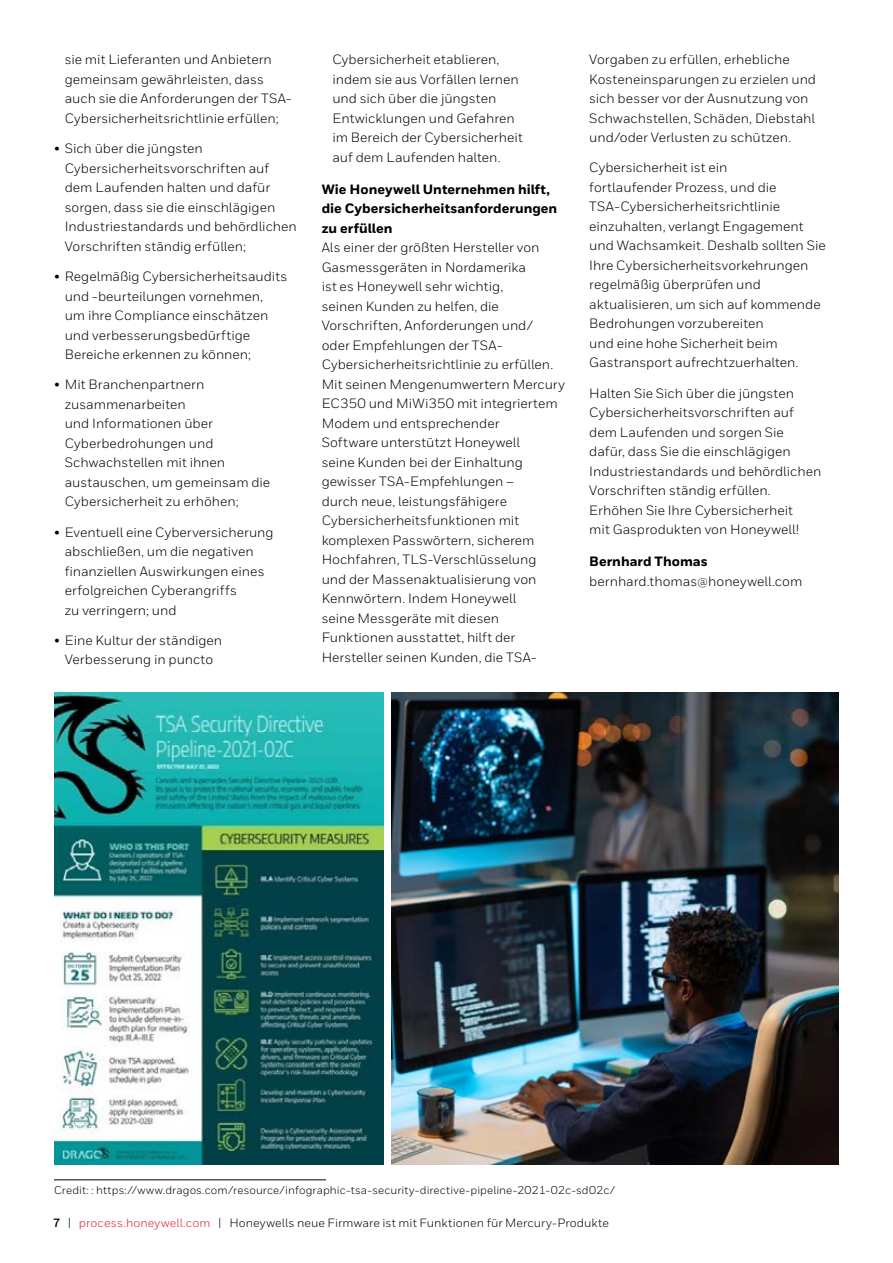
<style>
.page{position:relative;width:893px;height:1263px;background:#fff}
.page>*{position:absolute;margin:0;border:0;box-sizing:border-box;transform-origin:0 0}
.t1{font:13.5px/19.5px "Honeywell Sans";color:#000}
.t2{font:800 13.5px/19.5px "Honeywell Sans";color:#000}
.t3{font:12px "Honeywell Sans";letter-spacing:.005em;color:#000}
.t4{font:11.25px "Honeywell Sans";letter-spacing:.01em;color:#000}
.s1{font-weight:700}
.s2{color:#dc202e}
</style>
<div class="page">
<hr style="left:54px;top:1179px;width:272px;height:1px;background:#000">
<img style="left:54px;top:692px;width:330px;height:472px">
<img style="left:391px;top:692px;width:448px;height:472px">
<p class="t1" style="left:65px;top:50px;width:228px">sie mit Lieferanten und Anbietern gemeinsam gewährleisten, dass auch sie die Anforderungen der TSA-Cybersicherheitsrichtlinie erfüllen;</p>
<p class="t1" style="left:65px;top:139px;width:233px;text-indent:-11px">• Sich über die jüngsten Cybersicherheitsvorschriften auf dem Laufenden halten und dafür sorgen, dass sie die einschlägigen Industriestandards und behördlichen Vorschriften ständig erfüllen;</p>
<p class="t1" style="left:65px;top:267px;width:224px;text-indent:-11px">• Regelmäßig Cybersicherheitsaudits und -beurteilungen vornehmen,<br>um ihre Compliance einschätzen und verbesserungsbedürftige<br>Bereiche erkennen zu können;</p>
<p class="t1" style="left:65px;top:375px;width:207px;text-indent:-11px">• Mit Branchenpartnern zusammenarbeiten<br>und Informationen über<br>Cyberbedrohungen und<br>Schwachstellen mit ihnen austauschen, um gemeinsam die<br>Cybersicherheit zu erhöhen;</p>
<p class="t1" style="left:65px;top:522px;width:210px;text-indent:-11px">• Eventuell eine Cyberversicherung abschließen, um die negativen finanziellen Auswirkungen eines erfolgreichen Cyberangriffs<br>zu verringern; und</p>
<p class="t1" style="left:54px;top:630px;width:170px;text-align:center">• Eine Kultur der ständigen<br>Verbesserung in puncto</p>
<p class="t1" style="left:332px;top:50px;width:192px">Cybersicherheit etablieren, indem sie aus Vorfällen lernen und sich über die jüngsten<br>Entwicklungen und Gefahren im Bereich der Cybersicherheit auf dem Laufenden halten.</p>
<p class="t2" style="left:322px;top:180px;width:237px">Wie Honeywell Unternehmen hilft, die Cybersicherheitsanforderungen zu erfüllen</p>
<p class="t1" style="left:322px;top:238px;width:245px">Als einer der größten Hersteller von<br>Gasmessgeräten in Nordamerika<br>ist es Honeywell sehr wichtig,<br>seinen Kunden zu helfen, die<br>Vorschriften, Anforderungen und/<br>oder Empfehlungen der TSA-<br>Cybersicherheitsrichtlinie zu erfüllen.<br>Mit seinen Mengenumwertern Mercury<br>EC350 und MiWi350 mit integriertem<br>Modem und entsprechender<br>Software unterstützt Honeywell<br>seine Kunden bei der Einhaltung gewisser TSA-Empfehlungen –<br>durch neue, leistungsfähigere<br>Cybersicherheitsfunktionen mit komplexen Passwörtern, sicherem<br>Hochfahren, TLS-Verschlüsselung<br>und der Massenaktualisierung von<br>Kennwörtern. Indem Honeywell<br>seine Messgeräte mit diesen<br>Funktionen ausstattet, hilft der<br>Hersteller seinen Kunden, die TSA-</p>
<p class="t1" style="left:589px;top:50px;width:228px">Vorgaben zu erfüllen, erhebliche Kosteneinsparungen zu erzielen und sich besser vor der Ausnutzung von Schwachstellen, Schäden, Diebstahl und/oder Verlusten zu schützen.</p>
<p class="t1" style="left:589px;top:158px;width:238px">Cybersicherheit ist ein<br>fortlaufender Prozess, und die<br>TSA-Cybersicherheitsrichtlinie einzuhalten, verlangt Engagement und Wachsamkeit. Deshalb sollten Sie<br>Ihre Cybersicherheitsvorkehrungen regelmäßig überprüfen und aktualisieren, um sich auf kommende<br>Bedrohungen vorzubereiten<br>und eine hohe Sicherheit beim<br>Gastransport aufrechtzuerhalten.</p>
<p class="t1" style="left:589px;top:383px;width:233px">Halten Sie Sich über die jüngsten Cybersicherheitsvorschriften auf dem Laufenden und sorgen Sie dafür, dass Sie die einschlägigen Industriestandards und behördlichen Vorschriften ständig erfüllen.<br>Erhöhen Sie Ihre Cybersicherheit<br>mit Gasprodukten von Honeywell!</p>
<p class="t2" style="left:589px;top:552px;width:120px">Bernhard Thomas</p>
<p class="t1" style="left:589px;top:571px;width:215px">bernhard.thomas@honeywell.com</p>
<p class="t4" style="left:54px;top:1183px;width:563px">Credit: : https://www.dragos.com/resource/infographic-tsa-security-directive-pipeline-2021-02c-sd02c/</p>
<p class="t3" style="left:54px;top:1216px;width:557px"><span class="s1">7</span> | <span class="s2">process.honeywell.com</span> | Honeywells neue Firmware ist mit Funktionen für Mercury-Produkte</p>
</div>
